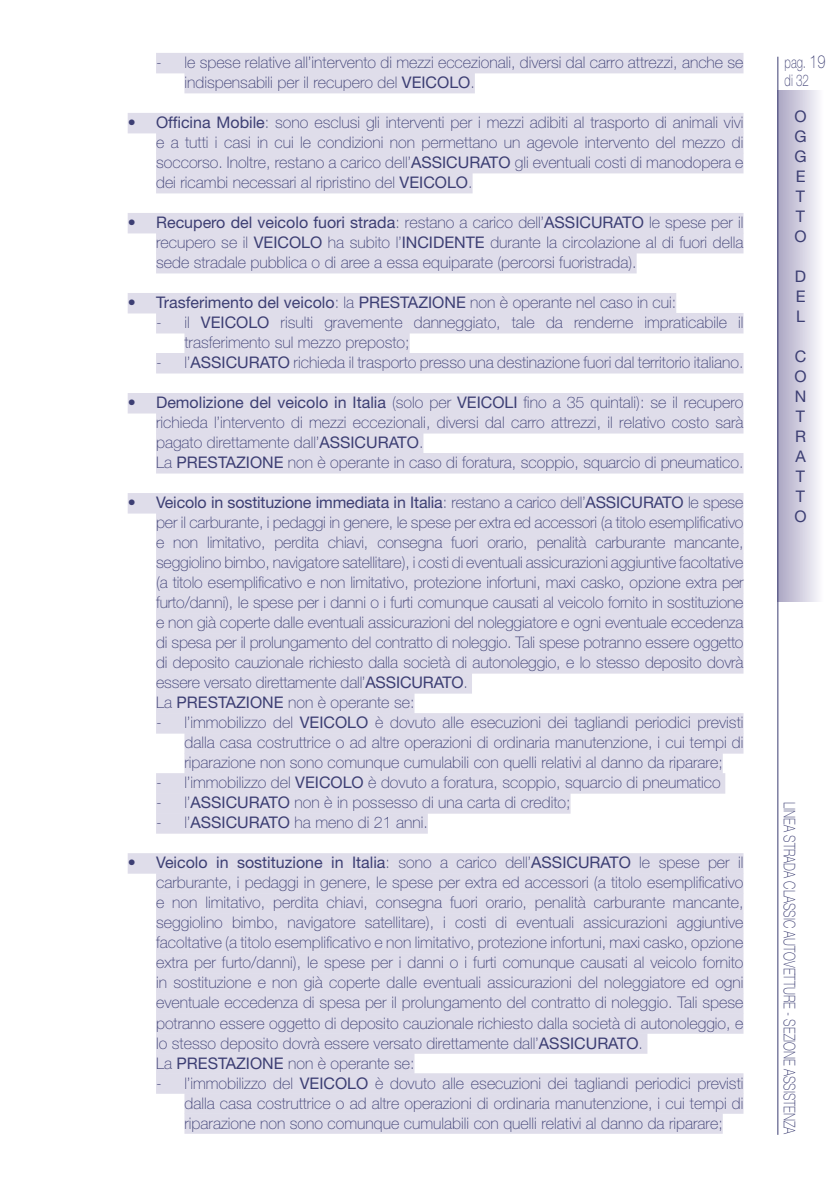
<style>
.page{position:relative;width:840px;height:1191px;background:#fff}
.page>*{position:absolute;margin:0;border:0;box-sizing:border-box;transform-origin:0 0}
.t1{font:100 16.2px/18px "Helvetica Neue LT Std";color:#3c3e73;scale:.71 1}
.t2{font:100 16px/20px "Helvetica Neue LT Std";color:#3c3e73}
.t3{font:16px/20px "Helvetica Neue LT Std";color:#3c3e73;text-align:justify}
.t4{font:100 16px "Helvetica Neue LT Std";color:#3c3e73;scale:.74 1}
.s1{font-weight:400}
.s2{font-weight:100}
.s3{font-size:18px}
</style>
<div class="page">
<div style="left:156px;top:53px;width:587px;height:20px;background:#dfddea"></div>
<div style="left:184px;top:73px;width:290px;height:20px;background:#dfddea"></div>
<div style="left:128px;top:113px;width:615px;height:20px;background:#dfddea"></div>
<div style="left:156px;top:133px;width:587px;height:20px;background:#dfddea"></div>
<div style="left:156px;top:153px;width:587px;height:20px;background:#dfddea"></div>
<div style="left:156px;top:173px;width:316px;height:20px;background:#dfddea"></div>
<div style="left:128px;top:213px;width:615px;height:20px;background:#dfddea"></div>
<div style="left:156px;top:233px;width:587px;height:20px;background:#dfddea"></div>
<div style="left:156px;top:253px;width:480px;height:20px;background:#dfddea"></div>
<div style="left:128px;top:293px;width:548px;height:20px;background:#dfddea"></div>
<div style="left:156px;top:313px;width:587px;height:20px;background:#dfddea"></div>
<div style="left:184px;top:333px;width:225px;height:20px;background:#dfddea"></div>
<div style="left:156px;top:353px;width:587px;height:20px;background:#dfddea"></div>
<div style="left:128px;top:393px;width:615px;height:20px;background:#dfddea"></div>
<div style="left:156px;top:413px;width:587px;height:20px;background:#dfddea"></div>
<div style="left:156px;top:433px;width:267px;height:20px;background:#dfddea"></div>
<div style="left:156px;top:453px;width:587px;height:20px;background:#dfddea"></div>
<div style="left:128px;top:493px;width:615px;height:20px;background:#dfddea"></div>
<div style="left:156px;top:513px;width:587px;height:20px;background:#dfddea"></div>
<div style="left:156px;top:533px;width:587px;height:20px;background:#dfddea"></div>
<div style="left:156px;top:553px;width:587px;height:20px;background:#dfddea"></div>
<div style="left:156px;top:573px;width:587px;height:20px;background:#dfddea"></div>
<div style="left:156px;top:593px;width:587px;height:20px;background:#dfddea"></div>
<div style="left:156px;top:613px;width:587px;height:20px;background:#dfddea"></div>
<div style="left:156px;top:633px;width:587px;height:20px;background:#dfddea"></div>
<div style="left:156px;top:653px;width:587px;height:20px;background:#dfddea"></div>
<div style="left:156px;top:673px;width:315px;height:20px;background:#dfddea"></div>
<div style="left:156px;top:693px;width:258px;height:20px;background:#dfddea"></div>
<div style="left:156px;top:713px;width:587px;height:20px;background:#dfddea"></div>
<div style="left:184px;top:733px;width:559px;height:20px;background:#dfddea"></div>
<div style="left:184px;top:753px;width:538px;height:20px;background:#dfddea"></div>
<div style="left:156px;top:773px;width:568px;height:20px;background:#dfddea"></div>
<div style="left:156px;top:793px;width:414px;height:20px;background:#dfddea"></div>
<div style="left:156px;top:813px;width:271px;height:20px;background:#dfddea"></div>
<div style="left:128px;top:853px;width:615px;height:20px;background:#dfddea"></div>
<div style="left:156px;top:873px;width:587px;height:20px;background:#dfddea"></div>
<div style="left:156px;top:893px;width:587px;height:20px;background:#dfddea"></div>
<div style="left:156px;top:913px;width:587px;height:20px;background:#dfddea"></div>
<div style="left:156px;top:933px;width:587px;height:20px;background:#dfddea"></div>
<div style="left:156px;top:953px;width:587px;height:20px;background:#dfddea"></div>
<div style="left:156px;top:973px;width:587px;height:20px;background:#dfddea"></div>
<div style="left:156px;top:993px;width:587px;height:20px;background:#dfddea"></div>
<div style="left:156px;top:1013px;width:587px;height:20px;background:#dfddea"></div>
<div style="left:156px;top:1033px;width:491px;height:20px;background:#dfddea"></div>
<div style="left:156px;top:1053px;width:258px;height:20px;background:#dfddea"></div>
<div style="left:156px;top:1073px;width:587px;height:20px;background:#dfddea"></div>
<div style="left:184px;top:1093px;width:559px;height:20px;background:#dfddea"></div>
<div style="left:184px;top:1113px;width:538px;height:20px;background:#dfddea"></div>
<div style="left:777px;top:91px;width:46px;height:510px;background:linear-gradient(to right,#a9a5c2,#faf9fd)"></div>
<hr style="left:777px;top:57px;width:1px;height:1077px;background:#3c3e73">
<p class="t2" style="left:184px;top:52px;width:560px;text-indent:-28px">- le spese relative all’intervento di mezzi eccezionali, diversi dal carro attrezzi, anche se indispensabili per il recupero del <span class="s1">VEICOLO</span>.</p>
<p class="t2" style="left:156px;top:112px;width:588px;text-align:justify;text-indent:-28px">• <span class="s1">Officina Mobile</span>: sono esclusi gli interventi per i mezzi adibiti al trasporto di animali vivi e a tutti i casi in cui le condizioni non permettano un agevole intervento del mezzo di soccorso. Inoltre, restano a carico dell’<span class="s1">ASSICURATO</span> gli eventuali costi di manodopera e dei ricambi necessari al ripristino del <span class="s1">VEICOLO</span>.</p>
<p class="t2" style="left:156px;top:212px;width:588px;text-align:justify;text-indent:-28px">• <span class="s1">Recupero del veicolo fuori strada</span>: restano a carico dell’<span class="s1">ASSICURATO</span> le spese per il recupero se il <span class="s1">VEICOLO</span> ha subito l’<span class="s1">INCIDENTE</span> durante la circolazione al di fuori della sede stradale pubblica o di aree a essa equiparate (percorsi fuoristrada).</p>
<p class="t3" style="left:128px;top:292px;width:549px"><span class="s2">•</span> Trasferimento del veicolo<span class="s2">: la</span> PRESTAZIONE <span class="s2">non è operante nel caso in cui:</span></p>
<p class="t2" style="left:184px;top:312px;width:560px;text-indent:-28px">- il <span class="s1">VEICOLO</span> risulti gravemente danneggiato, tale da renderne impraticabile il trasferimento sul mezzo preposto;</p>
<p class="t2" style="left:156px;top:352px;width:588px">- l’<span class="s1">ASSICURATO</span> richieda il trasporto presso una destinazione fuori dal territorio italiano.</p>
<p class="t2" style="left:156px;top:392px;width:588px;text-indent:-28px">• <span class="s1">Demolizione del veicolo in Italia</span> (solo per <span class="s1">VEICOLI</span> fino a 35 quintali): se il recupero richieda l’intervento di mezzi eccezionali, diversi dal carro attrezzi, il relativo costo sarà pagato direttamente dall’<span class="s1">ASSICURATO</span>.<br>La <span class="s1">PRESTAZIONE</span> non è operante in caso di foratura, scoppio, squarcio di pneumatico.</p>
<p class="t2" style="left:156px;top:492px;width:588px;text-indent:-28px">• <span class="s1">Veicolo in sostituzione immediata in Italia</span>: restano a carico dell’<span class="s1">ASSICURATO</span> le spese per il carburante, i pedaggi in genere, le spese per extra ed accessori (a titolo esemplificativo e non limitativo, perdita chiavi, consegna fuori orario, penalità carburante mancante, seggiolino bimbo, navigatore satellitare), i costi di eventuali assicurazioni aggiuntive facoltative (a titolo esemplificativo e non limitativo, protezione infortuni, maxi casko, opzione extra per furto/danni), le spese per i danni o i furti comunque causati al veicolo fornito in sostituzione e non già coperte dalle eventuali assicurazioni del noleggiatore e ogni eventuale eccedenza di spesa per il prolungamento del contratto di noleggio. Tali spese potranno essere oggetto di deposito cauzionale richiesto dalla società di autonoleggio, e lo stesso deposito dovrà essere versato direttamente dall’<span class="s1">ASSICURATO</span>.<br>La <span class="s1">PRESTAZIONE</span> non è operante se:</p>
<p class="t2" style="left:184px;top:712px;width:560px;text-align:justify;text-indent:-28px">- l’immobilizzo del <span class="s1">VEICOLO</span> è dovuto alle esecuzioni dei tagliandi periodici previsti dalla casa costruttrice o ad altre operazioni di ordinaria manutenzione, i cui tempi di riparazione non sono comunque cumulabili con quelli relativi al danno da riparare;</p>
<p class="t2" style="left:156px;top:772px;width:566px">- l’immobilizzo del <span class="s1">VEICOLO</span> è dovuto a foratura, scoppio, squarcio di pneumatico</p>
<p class="t2" style="left:156px;top:792px;width:416px">- l’<span class="s1">ASSICURATO</span> non è in possesso di una carta di credito;</p>
<p class="t2" style="left:156px;top:812px;width:273px">- l’<span class="s1">ASSICURATO</span> ha meno di 21 anni.</p>
<p class="t2" style="left:156px;top:852px;width:588px;text-indent:-28px">• <span class="s1">Veicolo in sostituzione in Italia</span>: sono a carico dell’<span class="s1">ASSICURATO</span> le spese per il carburante, i pedaggi in genere, le spese per extra ed accessori (a titolo esemplificativo e non limitativo, perdita chiavi, consegna fuori orario, penalità carburante mancante, seggiolino bimbo, navigatore satellitare), i costi di eventuali assicurazioni aggiuntive facoltative (a titolo esemplificativo e non limitativo, protezione infortuni, maxi casko, opzione extra per furto/danni), le spese per i danni o i furti comunque causati al veicolo fornito in sostituzione e non già coperte dalle eventuali assicurazioni del noleggiatore ed ogni eventuale eccedenza di spesa per il prolungamento del contratto di noleggio. Tali spese potranno essere oggetto di deposito cauzionale richiesto dalla società di autonoleggio, e lo stesso deposito dovrà essere versato direttamente dall’<span class="s1">ASSICURATO</span>.<br>La <span class="s1">PRESTAZIONE</span> non è operante se:</p>
<p class="t2" style="left:184px;top:1072px;width:560px;text-align:justify;text-indent:-28px">- l’immobilizzo del <span class="s1">VEICOLO</span> è dovuto alle esecuzioni dei tagliandi periodici previsti dalla casa costruttrice o ad altre operazioni di ordinaria manutenzione, i cui tempi di riparazione non sono comunque cumulabili con quelli relativi al danno da riparare;</p>
<p class="t1" style="left:784px;top:53px;width:59px">pag. <span class="s3">19 </span>di 32</p>
<p class="t3" style="left:794px;top:106px;width:14px">O G G E T T O</p>
<p class="t3" style="left:794px;top:266px;width:13px">D E L</p>
<p class="t3" style="left:794px;top:346px;width:14px">C O N T R A T T O</p>
<p class="t4" style="left:798px;top:802px;width:451px;rotate:90deg">LINEA STRADA CLASSIC AUTOVETTURE - SEZIONE ASSISTENZA</p>
</div>
